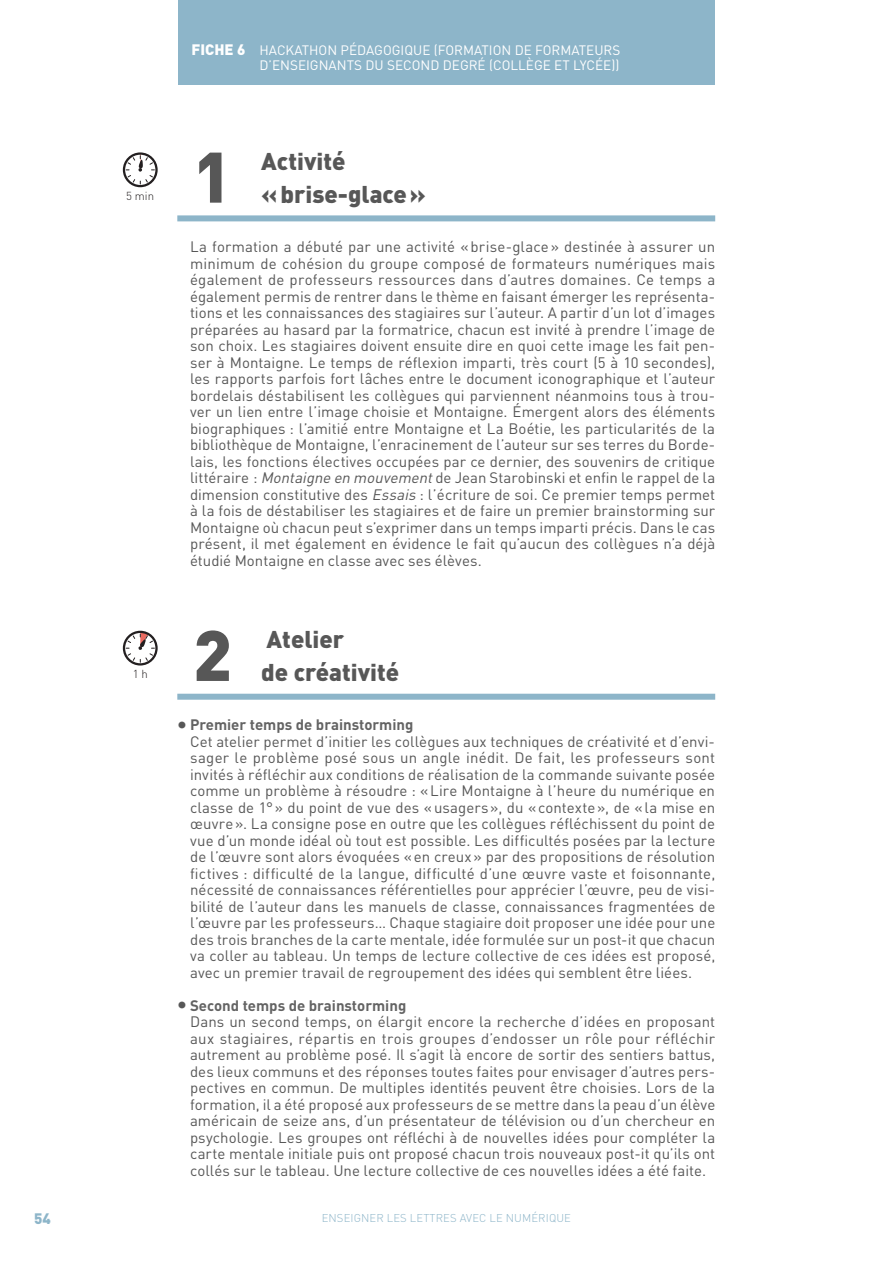
<style>
.page{position:relative;width:893px;height:1263px;background:#fff}
.page>*{position:absolute;margin:0;border:0;box-sizing:border-box;transform-origin:0 0}
.t1{font:900 70.35px "DIN";color:#575757}
.t2{font:900 24px/33px "DIN";color:#575757}
.t3{font:15px/16.5px "DIN";letter-spacing:.005em;color:#575757}
.t4{font:900 15px "DIN";color:#8db5c9}
.t5{font:13.5px/15px "DIN";color:#fff;text-align:right}
.t6{font:300 11.4px "DIN";color:#231f20}
.t7{font:300 11.25px "DIN";letter-spacing:.01em;color:#8db5c9}
.s1{font-weight:900;font-size:15px}
.s2{font-style:italic}
.s3{font-weight:900;font-size:21px}
.s4{font-weight:700;color:#636363}
</style>
<div class="page">
<div style="left:179px;top:0;width:536px;height:85px;background:#8db5c9"></div>
<div style="left:177px;top:215px;width:538px;height:6px;background:#8db5c9"></div>
<div style="left:177px;top:694px;width:538px;height:6px;background:#8db5c9"></div>
<div style="left:123px;top:152px;width:35px;height:35px;border:2px solid #231f20;border-radius:50%"></div>
<svg style="left:126px;top:154px;width:28px;height:30px"></svg>
<svg style="left:124px;top:632px;width:32px;height:32px"></svg>
<div style="left:123px;top:631px;width:35px;height:35px;border:2px solid #231f20;border-radius:50%"></div>
<svg style="left:126px;top:632px;width:28px;height:30px"></svg>
<p class="t5" style="left:191px;top:45px;width:430px"><span class="s1">FICHE 6</span> HACKATHON PÉDAGOGIQUE (FORMATION DE FORMATEURS<br>D’ENSEIGNANTS DU SECOND DEGRÉ (COLLÈGE ET LYCÉE))</p>
<p class="t6" style="left:126px;top:192px;width:30px">5 min</p>
<p class="t6" style="left:133px;top:670px;width:17px">1 h</p>
<h1 class="t1" style="left:193px;top:152px;width:41px">1</h1>
<h2 class="t2" style="left:261px;top:147px;width:166px">Activité<br>« brise-glace »</h2>
<p class="t3" style="left:190px;top:240px;width:527px;text-align:justify">La formation a débuté par une activité « brise-glace » destinée à assurer un minimum de cohésion du groupe composé de formateurs numériques mais également de professeurs ressources dans d’autres domaines. Ce temps a également permis de rentrer dans le thème en faisant émerger les représenta&shy;tions et les connaissances des stagiaires sur l’auteur. A partir d’un lot d’images préparées au hasard par la formatrice, chacun est invité à prendre l’image de son choix. Les stagiaires doivent ensuite dire en quoi cette image les fait pen&shy;ser à Montaigne. Le temps de réflexion imparti, très court (5 à 10 secondes), les rapports parfois fort lâches entre le document iconographique et l’auteur bordelais déstabilisent les collègues qui parviennent néanmoins tous à trou&shy;ver un lien entre l’image choisie et Montaigne. Émergent alors des éléments biographiques : l’amitié entre Montaigne et La Boétie, les particularités de la bibliothèque de Montaigne, l’enracinement de l’auteur sur ses terres du Borde&shy;lais, les fonctions électives occupées par ce dernier, des souvenirs de critique littéraire : <span class="s2">Montaigne en mouvement</span>de Jean Starobinski et enfin le rappel de la dimension constitutive des <span class="s2">Essais</span> : l’écriture de soi. Ce premier temps permet à la fois de déstabiliser les stagiaires et de faire un premier brainstorming sur Montaigne où chacun peut s’exprimer dans un temps imparti précis. Dans le cas présent, il met également en évidence le fait qu’aucun des collègues n’a déjà étudié Montaigne en classe avec ses élèves.</p>
<h1 class="t1" style="left:193px;top:631px;width:41px">2</h1>
<h2 class="t2" style="left:261px;top:625px;width:139px">Atelier<br>de créativité</h2>
<p class="t3" style="left:190px;top:719px;width:527px;text-indent:-13px"><span class="s3">•</span> <span class="s4">Premier temps de brainstorming<br></span>Cet atelier permet d’initier les collègues aux techniques de créativité et d’envi&shy;sager le problème posé sous un angle inédit. De fait, les professeurs sont invités à réfléchir aux conditions de réalisation de la commande suivante posée comme un problème à résoudre : « Lire Montaigne à l’heure du numérique en classe de 1° » du point de vue des « usagers », du « contexte », de « la mise en œuvre ». La consigne pose en outre que les collègues réfléchissent du point de vue d’un monde idéal où tout est possible. Les difficultés posées par la lecture de l’œuvre sont alors évoquées « en creux » par des propositions de résolution fictives : difficulté de la langue, difficulté d’une œuvre vaste et foisonnante, nécessité de connaissances référentielles pour apprécier l’œuvre, peu de visi&shy;bilité de l’auteur dans les manuels de classe, connaissances fragmentées de l’œuvre par les professeurs… Chaque stagiaire doit proposer une idée pour une des trois branches de la carte mentale, idée formulée sur un post-it que chacun va coller au tableau. Un temps de lecture collective de ces idées est proposé, avec un premier travail de regroupement des idées qui semblent être liées.</p>
<p class="t3" style="left:190px;top:999px;width:527px;text-indent:-13px"><span class="s3">•</span> <span class="s4">Second temps de brainstorming<br></span>Dans un second temps, on élargit encore la recherche d’idées en proposant aux stagiaires, répartis en trois groupes d’endosser un rôle pour réfléchir autrement au problème posé. Il s’agit là encore de sortir des sentiers battus, des lieux communs et des réponses toutes faites pour envisager d’autres pers&shy;pectives en commun. De multiples identités peuvent être choisies. Lors de la formation, il a été proposé aux professeurs de se mettre dans la peau d’un élève américain de seize ans, d’un présentateur de télévision ou d’un chercheur en psychologie. Les groupes ont réfléchi à de nouvelles idées pour compléter la carte mentale initiale puis ont proposé chacun trois nouveaux post-it qu’ils ont collés sur le tableau. Une lecture collective de ces nouvelles idées a été faite.</p>
<p class="t4" style="left:34px;top:1213px;width:18px">54</p>
<p class="t7" style="left:322px;top:1214px;width:251px">ENSEIGNER LES LETTRES AVEC LE NUMÉRIQUE</p>
</div>
